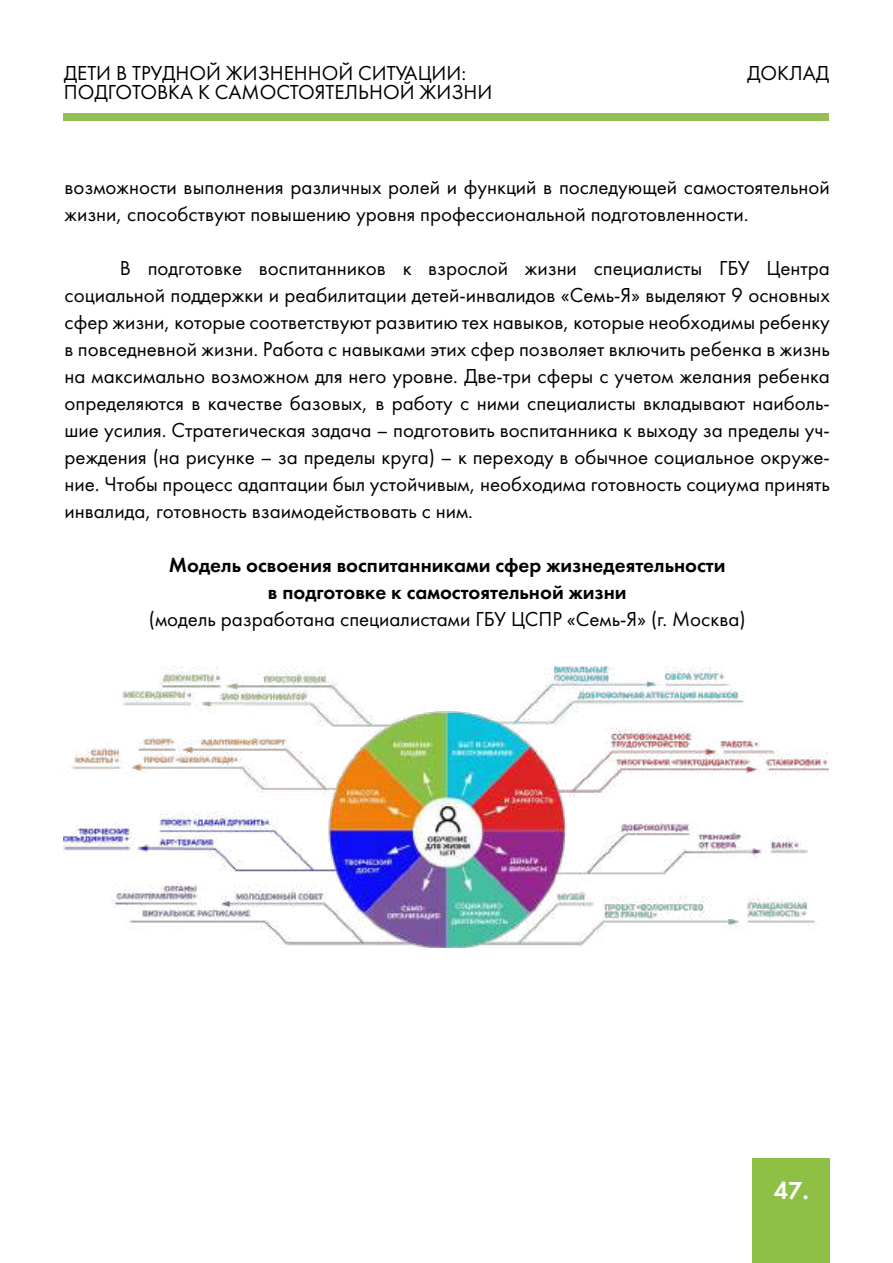
<style>
.page{position:relative;width:893px;height:1263px;background:#fff}
.page>*{position:absolute;margin:0;border:0;box-sizing:border-box;transform-origin:0 0}
.t1{font:25.5px "Futura Demi C";color:#fff}
.t2{font:21px/27px "Futura Book C";color:#000}
.t3{font:21px/27px "Futura Demi C";color:#000;text-align:center}
</style>
<div class="page">
<div style="left:753px;top:1159px;width:77px;height:104px;background:#8ec045"></div>
<div style="left:64px;top:113px;width:765px;height:8px;background:#93be55"></div>
<img style="left:64px;top:666px;width:764px;height:281px">
<p class="t2" style="left:64px;top:63px;width:430px;line-height:19.5px">ДЕТИ В ТРУДНОЙ ЖИЗНЕННОЙ СИТУАЦИИ:<br>ПОДГОТОВКА К САМОСТОЯТЕЛЬНОЙ ЖИЗНИ</p>
<p class="t2" style="left:747px;top:59px;width:84px">ДОКЛАД</p>
<p class="t2" style="left:65px;top:174px;width:767px">возможности выполнения различных ролей и функций в последующей самостоятельной жизни, способствуют повышению уровня профессиональной подготовленности.</p>
<p class="t2" style="left:65px;top:255px;width:767px;text-align:justify;text-indent:55px">В подготовке воспитанников к взрослой жизни специалисты ГБУ Центра социальной поддержки и реабилитации детей-инвалидов «Семь-Я» выделяют 9 основных сфер жизни, которые соответствуют развитию тех навыков, которые необходимы ребенку в повседневной жизни. Работа с навыками этих сфер позволяет включить ребенка в жизнь на максимально возможном для него уровне. Две-три сферы с учетом желания ребенка определяются в качестве базовых, в работу с ними специалисты вкладывают наиболь&shy;шие усилия. Стратегическая задача – подготовить воспитанника к выходу за пределы уч&shy;реждения (на рисунке – за пределы круга) – к переходу в обычное социальное окруже&shy;ние. Чтобы процесс адаптации был устойчивым, необходима готовность социума принять инвалида, готовность взаимодействовать с ним.</p>
<p class="t3" style="left:169px;top:552px;width:558px">Модель освоения воспитанниками сфер жизнедеятельности в подготовке к самостоятельной жизни</p>
<p class="t2" style="left:149px;top:606px;width:598px">(модель разработана специалистами ГБУ ЦСПР «Семь-Я» (г. Москва)</p>
<p class="t1" style="left:774px;top:1175px;width:37px">47.</p>
</div>
